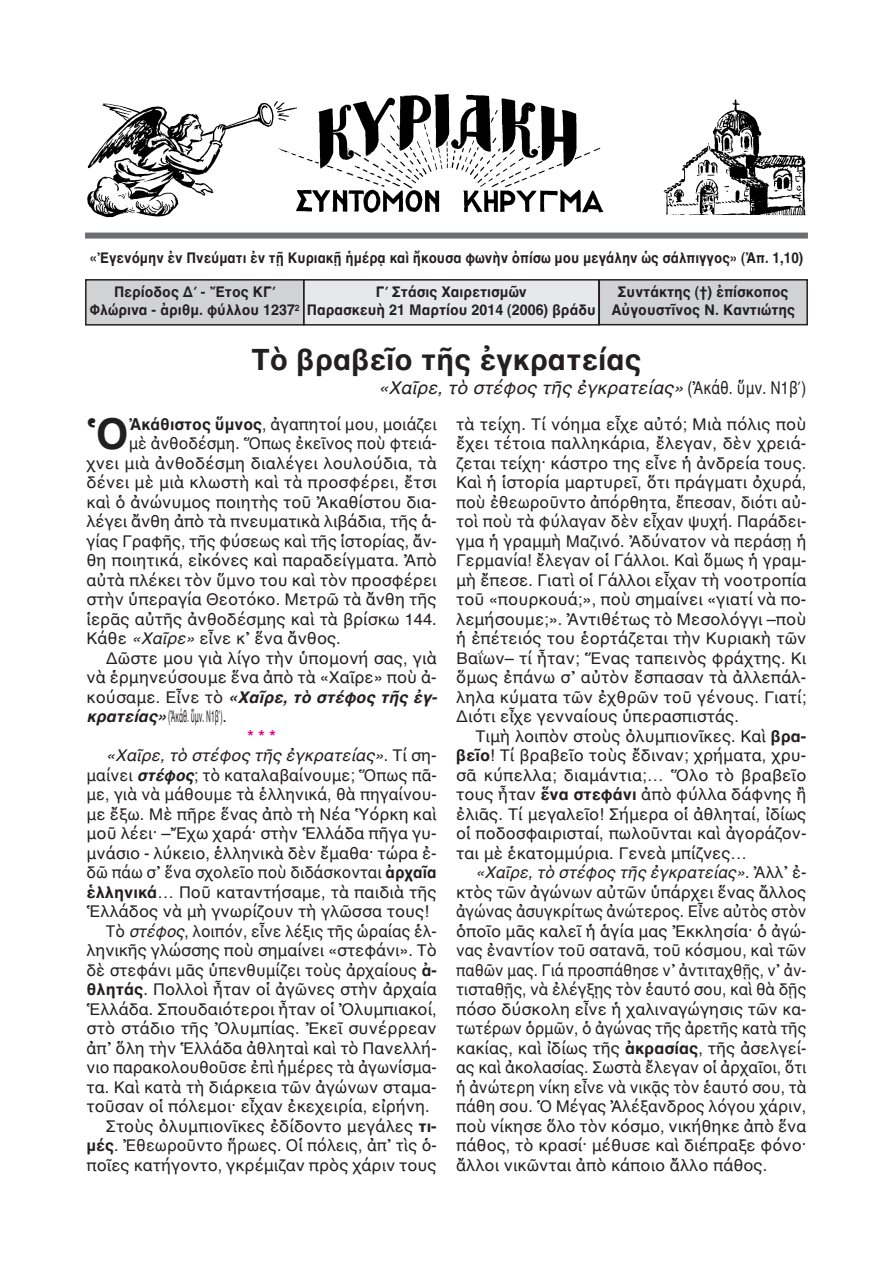
<style>
.page{position:relative;width:893px;height:1263px;background:#fff}
.page>*{position:absolute;margin:0;border:0;box-sizing:border-box;transform-origin:0 0}
.t1{font:700 43.5px "AL Helvetica";color:#231f20}
.t2{font:700 30px "AL Helvetica";color:#231f20}
.t3{font:italic 18px "AL Helvetica";color:#231f20}
.t4{font:16.5px/19.5px "AL Helvetica";color:#231f20;text-align:justify}
.t5{font:16.5px "AL Helvetica";color:#231f20;scale:.95 1}
.t6{font:italic 700 16.5px "AL Helvetica";letter-spacing:.005em;color:#231f20}
.t7{font:italic 16.5px "AL Helvetica";color:#231f20}
.t8{font:16.5px "AL Helvetica";color:#231f20;scale:.4 1}
.t9{font:700 16.5px "AL Helvetica";color:#ed028c}
.t10{font:700 15px/18px "AL Helvetica";color:#231f20;text-align:center;scale:.95 1}
.t11{font:700 15px "AL Helvetica";color:#231f20;scale:.9 1}
.s1{font-style:normal}
.s2{font-weight:700}
.s3{font-style:italic}
.s4{font-weight:400;font-style:normal}
.s5{font-weight:700;font-style:italic}
</style>
<div class="page">
<div style="left:304px;top:280px;width:295px;height:45px;background:#e7e8e9"></div>
<div style="left:303px;top:279px;width:297px;height:47px;border:2px solid #231f20"></div>
<div style="left:86px;top:280px;width:218px;height:45px;background:#d1d2d4"></div>
<div style="left:85px;top:279px;width:219px;height:47px;border:2px solid #231f20"></div>
<div style="left:599px;top:280px;width:208px;height:45px;background:#d1d2d4"></div>
<div style="left:598px;top:279px;width:210px;height:46px;border:2px solid #231f20"></div>
<div style="left:85px;top:233px;width:723px;height:6px;background:#6c6d70"></div>
<img style="left:87px;top:94px;width:719px;height:124px">
<p class="t11" style="left:90px;top:249px;width:794px">«Ἐγενόμην ἐν Πνεύματι ἐν τῇ Κυριακῇ ἡμέρᾳ καὶ ἤκουσα φωνὴν ὀπίσω μου μεγάλην ὡς σάλπιγγος» (Ἀπ. 1,10)</p>
<p class="t10" style="left:90px;top:283px;width:222px">Περίοδος Δ΄ - Ἔτος ΚΓ΄<br>Φλώρινα - ἀριθμ. φύλλου 1237<sup>2</sup></p>
<p class="t10" style="left:611px;top:283px;width:195px">Συντάκτης (†) ἐπίσκοπος<br>Αὐγουστῖνος Ν. Καντιώτης</p>
<h2 class="t2" style="left:252px;top:341px;width:391px">Τὸ βραβεῖο τῆς ἐγκρατείας</h2>
<p class="t3" style="left:378px;top:377px;width:429px">«Χαῖρε, τὸ στέφος τῆς ἐγκρατείας» <span class="s1">(Ἀκάθ. ὕμν. Ν1β΄)</span></p>
<p class="t10" style="left:307px;top:283px;width:306px">Γ΄ Στάσις Χαιρετισμῶν<br>Παρασκευὴ 21 Μαρτίου 2014 (2006) βράδυ</p>
<h1 class="t1" style="left:87px;top:407px;width:44px">Ὁ</h1>
<p class="t4" style="left:129px;top:414px;width:310px"><span class="s2">Ἀκάθιστος ὕμνος</span>, ἀγαπητοί μου, μοιάζει</p>
<p class="t5" style="left:129px;top:434px;width:326px">μὲ ἀνθοδέσμη. Ὅπως ἐκεῖνος ποὺ φτειά-</p>
<p class="t4" style="left:87px;top:453px;width:352px">χνει μιὰ ἀνθοδέσμη διαλέγει λουλούδια, τὰ</p>
<p class="t4" style="left:87px;top:472px;width:352px">δένει μὲ μιὰ κλωστὴ καὶ τὰ προσφέρει, ἔτσι</p>
<p class="t4" style="left:87px;top:492px;width:352px">καὶ ὁ ἀνώνυμος ποιητὴς τοῦ Ἀκαθίστου δια-</p>
<p class="t4" style="left:87px;top:511px;width:352px">λέγει ἄνθη ἀπὸ τὰ πνευματικὰ λιβάδια, τῆς ἁ-</p>
<p class="t4" style="left:87px;top:531px;width:352px">γίας Γραφῆς, τῆς φύσεως καὶ τῆς ἱστορίας, ἄν-</p>
<p class="t4" style="left:87px;top:550px;width:352px">θη ποιητικά, εἰκόνες καὶ παραδείγματα. Ἀπὸ</p>
<p class="t4" style="left:87px;top:570px;width:352px">αὐτὰ πλέκει τὸν ὕμνο του καὶ τὸν προσφέρει</p>
<p class="t4" style="left:87px;top:589px;width:352px">στὴν ὑπεραγία Θεοτόκο. Μετρῶ τὰ ἄνθη τῆς</p>
<p class="t4" style="left:87px;top:609px;width:352px">ἱερᾶς αὐτῆς ἀνθοδέσμης καὶ τὰ βρίσκω 144.</p>
<p class="t4" style="left:87px;top:628px;width:256px">Κάθε <span class="s3">«Χαῖρε»</span> εἶνε κ᾿ ἕνα ἄνθος.</p>
<p class="t4" style="left:106px;top:648px;width:332px">Δῶστε μου γιὰ λίγο τὴν ὑπομονή σας, γιὰ</p>
<p class="t4" style="left:87px;top:667px;width:352px">νὰ ἑρμηνεύσουμε ἕνα ἀπὸ τὰ «Χαῖρε» ποὺ ἀ-</p>
<p class="t6" style="left:87px;top:687px;width:352px"><span class="s4">κούσαμε. Εἶνε τὸ</span> «Χαῖρε, τὸ στέφος τῆς ἐγ-</p>
<p class="t8" style="left:87px;top:707px;width:353px"><span class="s5">κρατείας»</span>(Ἀκάθ. ὕμν. Ν1β΄).</p>
<p class="t9" style="left:247px;top:726px;width:30px">***</p>
<p class="t7" style="left:106px;top:746px;width:332px">«Χαῖρε, τὸ στέφος τῆς ἐγκρατείας»<span class="s1">. Τί ση-</span></p>
<p class="t4" style="left:87px;top:765px;width:352px">μαίνει <span class="s5">στέφος</span>; τὸ καταλαβαίνουμε; Ὅπως πᾶ-</p>
<p class="t4" style="left:87px;top:784px;width:352px">με, γιὰ νὰ μάθουμε τὰ ἑλληνικά, θὰ πηγαίνου-</p>
<p class="t4" style="left:87px;top:804px;width:352px">με ἔξω. Μὲ πῆρε ἕνας ἀπὸ τὴ Νέα Ὑόρκη καὶ</p>
<p class="t4" style="left:87px;top:823px;width:352px">μοῦ λέει· –Ἔχω χαρά· στὴν Ἑλλάδα πῆγα γυ-</p>
<p class="t4" style="left:87px;top:843px;width:352px">μνάσιο - λύκειο, ἑλληνικὰ δὲν ἔμαθα· τώρα ἐ-</p>
<p class="t5" style="left:87px;top:863px;width:370px">δῶ πάω σ᾿ ἕνα σχολεῖο ποὺ διδάσκονται <span class="s2">ἀρχαῖα</span></p>
<p class="t4" style="left:87px;top:882px;width:352px"><span class="s2">ἑλληνικά</span>… Ποῦ καταντήσαμε, τὰ παιδιὰ τῆς</p>
<p class="t4" style="left:87px;top:901px;width:344px">Ἑλλάδος νὰ μὴ γνωρίζουν τὴ γλῶσσα τους!</p>
<p class="t5" style="left:106px;top:921px;width:350px">Τὸ <span class="s3">στέφος</span>, λοιπόν, εἶνε λέξις τῆς ὡραίας ἑλ-</p>
<p class="t4" style="left:87px;top:940px;width:352px">ληνικῆς γλώσσης ποὺ σημαίνει «στεφάνι». Τὸ</p>
<p class="t4" style="left:87px;top:960px;width:352px">δὲ στεφάνι μᾶς ὑπενθυμίζει τοὺς ἀρχαίους <span class="s2">ἀ-</span></p>
<p class="t4" style="left:87px;top:979px;width:352px"><span class="s2">θλητάς</span>. Πολλοὶ ἦταν οἱ ἀγῶνες στὴν ἀρχαία</p>
<p class="t4" style="left:87px;top:999px;width:352px">Ἑλλάδα. Σπουδαιότεροι ἦταν οἱ Ὀλυμπιακοί,</p>
<p class="t4" style="left:87px;top:1018px;width:352px">στὸ στάδιο τῆς Ὀλυμπίας. Ἐκεῖ συνέρρεαν</p>
<p class="t4" style="left:87px;top:1038px;width:352px">ἀπ᾿ ὅλη τὴν Ἑλλάδα ἀθληταὶ καὶ τὸ Πανελλή-</p>
<p class="t4" style="left:87px;top:1057px;width:352px">νιο παρακολουθοῦσε ἐπὶ ἡμέρες τὰ ἀγωνίσμα-</p>
<p class="t4" style="left:87px;top:1077px;width:352px">τα. Καὶ κατὰ τὴ διάρκεια τῶν ἀγώνων σταμα-</p>
<p class="t4" style="left:87px;top:1096px;width:345px">τοῦσαν οἱ πόλεμοι· εἶχαν ἐκεχειρία, εἰρήνη.</p>
<p class="t4" style="left:106px;top:1116px;width:332px">Στοὺς ὀλυμπιονῖκες ἐδίδοντο μεγάλες <span class="s2">τι-</span></p>
<p class="t4" style="left:87px;top:1135px;width:352px"><span class="s2">μές</span>. Ἐθεωροῦντο ἥρωες. Οἱ πόλεις, ἀπ᾿ τὶς ὁ-</p>
<p class="t4" style="left:87px;top:1155px;width:352px">ποῖες κατήγοντο, γκρέμιζαν πρὸς χάριν τους</p>
<p class="t4" style="left:456px;top:414px;width:352px">τὰ τείχη. Τί νόημα εἶχε αὐτό; Μιὰ πόλις ποὺ ἔχει τέτοια παλληκάρια, ἔλεγαν, δὲν χρειά&shy;ζεται τείχη· κάστρο της εἶνε ἡ ἀνδρεία τους.<br>Καὶ ἡ ἱστορία μαρτυρεῖ, ὅτι πράγματι ὀχυρά, ποὺ ἐθεωροῦντο ἀπόρθητα, ἔπεσαν, διότι αὐ&shy;τοὶ ποὺ τὰ φύλαγαν δὲν εἶχαν ψυχή. Παράδει&shy;γμα ἡ γραμμὴ Μαζινό. Ἀδύνατον νὰ περάσῃ ἡ Γερμανία! ἔλεγαν οἱ Γάλλοι. Καὶ ὅμως ἡ γραμ&shy;μὴ ἔπεσε. Γιατὶ οἱ Γάλλοι εἶχαν τὴ νοοτροπία τοῦ «πουρκουά;», ποὺ σημαίνει «γιατί νὰ πο&shy;λεμήσουμε;». Ἀντιθέτως τὸ Μεσολόγγι –ποὺ ἡ ἐπέτειός του ἑορτάζεται τὴν Κυριακὴ τῶν Βαΐων– τί ἦταν; Ἕνας ταπεινὸς φράχτης. Κι ὅμως ἐπάνω σ᾿ αὐτὸν ἔσπασαν τὰ ἀλλεπάλ&shy;ληλα κύματα τῶν ἐχθρῶν τοῦ γένους. Γιατί; Διότι εἶχε γενναίους ὑπερασπιστάς.</p>
<p class="t4" style="left:456px;top:726px;width:352px;text-indent:19px">Τιμὴ λοιπὸν στοὺς ὀλυμπιονῖκες. Καὶ <span class="s2">βρα&shy;βεῖο</span>! Τί βραβεῖο τοὺς ἔδιναν; χρήματα, χρυ&shy;σᾶ κύπελλα; διαμάντια;… Ὅλο τὸ βραβεῖο τους ἦταν <span class="s2">ἕνα στεφάνι</span> ἀπὸ φύλλα δάφνης ἢ ἐλιᾶς. Τί μεγαλεῖο! Σήμερα οἱ ἀθληταί, ἰδίως οἱ ποδοσφαιρισταί, πωλοῦνται καὶ ἀγοράζον&shy;ται μὲ ἑκατομμύρια. Γενεὰ μπίζνες…</p>
<p class="t4" style="left:456px;top:862px;width:352px;text-indent:19px"><span class="s3">«Χαῖρε, τὸ στέφος τῆς ἐγκρατείας»</span>. Ἀλλ᾿ ἐ&shy;κτὸς τῶν ἀγώνων αὐτῶν ὑπάρχει ἕνας ἄλλος ἀγώνας ἀσυγκρίτως ἀνώτερος. Εἶνε αὐτὸς στὸν ὁποῖο μᾶς καλεῖ ἡ ἁγία μας Ἐκκλησία· ὁ ἀγώ&shy;νας ἐναντίον τοῦ σατανᾶ, τοῦ κόσμου, καὶ τῶν παθῶν μας. Γιά προσπάθησε ν᾿ ἀντιταχθῇς, ν᾿ ἀν&shy;τισταθῇς, νὰ ἐλέγξῃς τὸν ἑαυτό σου, καὶ θὰ δῇς πόσο δύσκολη εἶνε ἡ χαλιναγώγησις τῶν κα&shy;τωτέρων ὁρμῶν, ὁ ἀγώνας τῆς ἀρετῆς κατὰ τῆς κακίας, καὶ ἰδίως τῆς <span class="s2">ἀκρασίας</span>, τῆς ἀσελγεί&shy;ας καὶ ἀκολασίας. Σωστὰ ἔλεγαν οἱ ἀρχαῖοι, ὅτι ἡ ἀνώτερη νίκη εἶνε νὰ νικᾷς τὸν ἑαυτό σου, τὰ πάθη σου. Ὁ Μέγας Ἀλέξανδρος λόγου χάριν, ποὺ νίκησε ὅλο τὸν κόσμο, νικήθηκε ἀπὸ ἕνα πάθος, τὸ κρασί· μέθυσε καὶ διέπραξε φόνο· ἄλλοι νικῶνται ἀπὸ κάποιο ἄλλο πάθος.</p>
</div>
